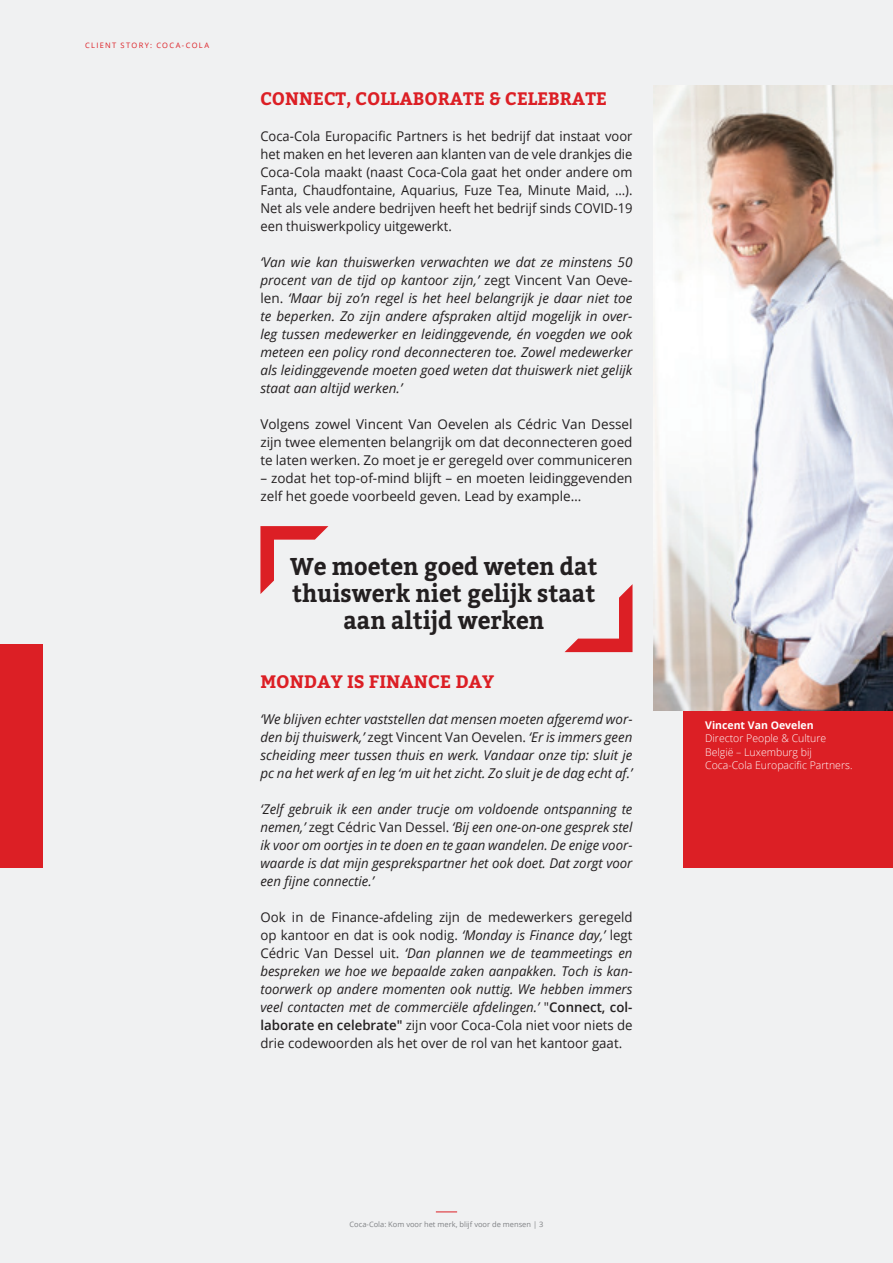
<style>
.page{position:relative;width:893px;height:1263px;background:#f0f1f2}
.page>*{position:absolute;margin:0;border:0;box-sizing:border-box;transform-origin:0 0}
.t1{font:700 24.3px/27px "Bitter";color:#231f20;text-align:center;scale:.94 1}
.t2{font:700 18px "Bitter";color:#dc1f25}
.t3{font:italic 13.5px/18px "Open Sans";color:#231f20;text-align:justify}
.t4{font:13.5px/18px "Open Sans";color:#231f20;text-align:justify;scale:.96 1}
.t5{font:13.5px/18px "Open Sans";color:#231f20;text-align:justify}
.t6{font:300 10.65px/13.5px "Open Sans";color:#fff}
.t7{font:700 10.65px "Open Sans";color:#fff}
.t8{font:7.5px "Open Sans";color:#808285}
.t9{font:7.5px "Open Sans";letter-spacing:.18em;color:#dc1f25}
.s1{font-style:normal}
.s2{font-weight:600;font-style:normal}
</style>
<div class="page">
<div style="left:684px;top:644px;width:209px;height:224px;background:#dc1f25"></div>
<div style="left:0;top:644px;width:43px;height:224px;background:#dc1f25"></div>
<img style="left:654px;top:85px;width:239px;height:625px">
<svg style="left:436px;top:1211px;width:21px;height:1px"></svg>
<svg style="left:260px;top:526px;width:68px;height:68px"></svg>
<svg style="left:565px;top:585px;width:67px;height:67px"></svg>
<p class="t9" style="left:85px;top:40px;width:126px">CLIENT STORY: COCA-COLA</p>
<h2 class="t2" style="left:260px;top:87px;width:348px">CONNECT, COLLABORATE &amp; CELEBRATE</h2>
<p class="t4" style="left:260px;top:126px;width:389px">Coca-Cola Europacific Partners is het bedrijf dat instaat voor het maken en het leveren aan klanten van de vele drankjes die Coca-Cola maakt (naast Coca-Cola gaat het onder andere om Fanta, Chaudfontaine, Aquarius, Fuze Tea, Minute Maid, …).<br>Net als vele andere bedrijven heeft het bedrijf sinds COVID-19 een thuiswerkpolicy uitgewerkt.</p>
<p class="t3" style="left:260px;top:252px;width:374px">‘Van wie kan thuiswerken verwachten we dat ze minstens 50 procent van de tijd op kantoor zijn,’ <span class="s1">zegt Vincent Van Oeve&shy;len.</span> ‘Maar bij zo’n regel is het heel belangrijk je daar niet toe te beperken. Zo zijn andere afspraken altijd mogelijk in over&shy;leg tussen medewerker en leidinggevende, én voegden we ook meteen een policy rond deconnecteren toe. Zowel medewerker als leidinggevende moeten goed weten dat thuiswerk niet gelijk staat aan altijd werken.’</p>
<p class="t5" style="left:260px;top:414px;width:374px">Volgens zowel Vincent Van Oevelen als Cédric Van Dessel zijn twee elementen belangrijk om dat deconnecteren goed te laten werken. Zo moet je er geregeld over communiceren</p>
<p class="t5" style="left:260px;top:468px;width:374px">– zodat het top-of-mind blijft – en moeten leidinggevenden zelf het goede voorbeeld geven. Lead by example…</p>
<h1 class="t1" style="left:290px;top:553px;width:328px">We moeten goed weten dat thuiswerk niet gelijk staat aan altijd werken</h1>
<h2 class="t2" style="left:260px;top:671px;width:235px">MONDAY IS FINANCE DAY</h2>
<p class="t3" style="left:260px;top:710px;width:374px">‘We blijven echter vaststellen dat mensen moeten afgeremd wor&shy;den bij thuiswerk,’ <span class="s1">zegt Vincent Van Oevelen.</span> ‘Er is immers geen scheiding meer tussen thuis en werk. Vandaar onze tip: sluit je pc na het werk af en leg ‘m uit het zicht. Zo sluit je de dag echt af.’</p>
<p class="t3" style="left:260px;top:800px;width:374px">‘Zelf gebruik ik een ander trucje om voldoende ontspanning te nemen,’ <span class="s1">zegt Cédric Van Dessel.</span> ‘Bij een one-on-one gesprek stel ik voor om oortjes in te doen en te gaan wandelen. De enige voor&shy;waarde is dat mijn gesprekspartner het ook doet. Dat zorgt voor een fijne connectie.’</p>
<p class="t3" style="left:260px;top:908px;width:374px"><span class="s1">Ook in de Finance-afdeling zijn de medewerkers geregeld op kantoor en dat is ook nodig.</span> ‘Monday is Finance day,’ <span class="s1">legt Cédric Van Dessel uit.</span> ‘Dan plannen we de teammeetings en bespreken we hoe we bepaalde zaken aanpakken. Toch is kan&shy;toorwerk op andere momenten ook nuttig. We hebben immers veel contacten met de commerciële afdelingen.’ <span class="s1">"</span><span class="s2">Connect, col&shy;laborate en celebrate"</span> <span class="s1">zijn voor Coca-Cola niet voor niets de drie codewoorden als het over de rol van het kantoor gaat.</span></p>
<p class="t8" style="left:350px;top:1219px;width:195px">Coca-Cola: Kom voor het merk, blijf voor de mensen | 3</p>
<p class="t7" style="left:705px;top:717px;width:110px">Vincent Van Oevelen</p>
<p class="t6" style="left:705px;top:731px;width:149px">Director People &amp; Culture<br>België – Luxemburg bij<br>Coca-Cola Europacific Partners.</p>
</div>
